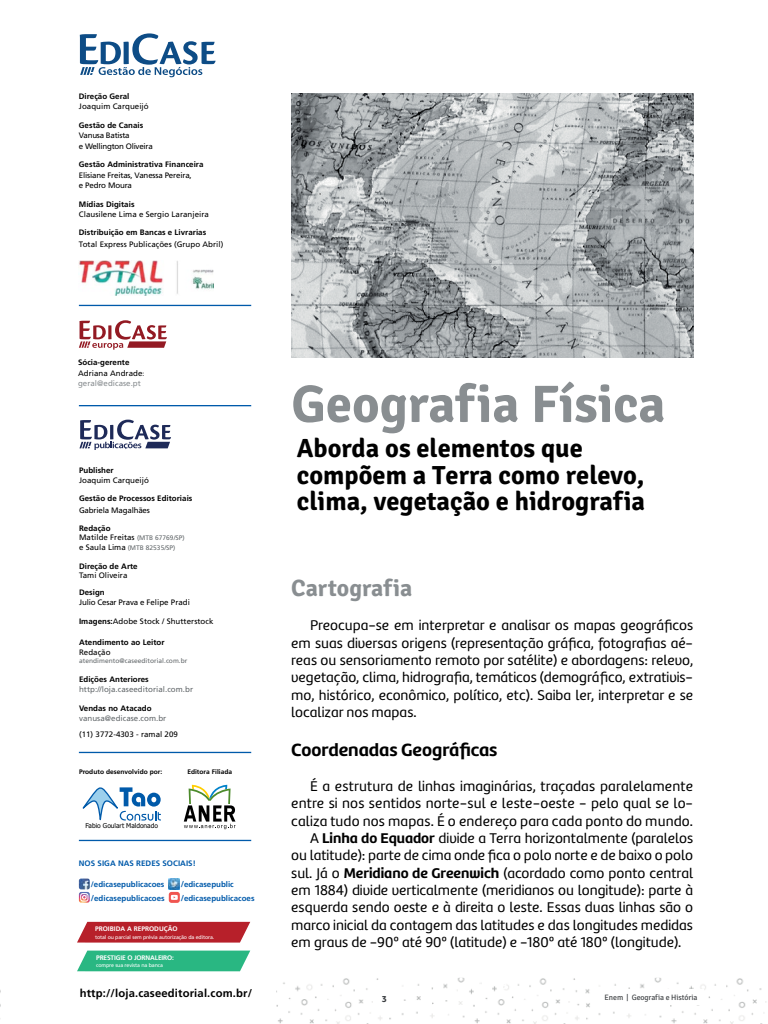
<style>
.page{position:relative;width:768px;height:1024px;background:#fff}
.page>*{position:absolute;margin:0;border:0;box-sizing:border-box;transform-origin:0 0}
.t1{font:700 52.5px "Signika Negative";color:#898e91}
.t2{font:700 26.3px/26.3px "Signika Negative";color:#000}
.t3{font:700 23.6px "Signika Negative";color:#898e91}
.t4{font:700 18.4px "Marine UP";color:#000}
.t5{font:14.6px/17.3px "Marine UP";color:#000;text-align:justify}
.t6{font:700 11.2px "Frutiger LT Com";letter-spacing:.015em;color:#000}
.t7{font:700 9.2px "Signika Negative";color:#393c3f}
.t8{font:700 7.9px "Frutiger LT Com";letter-spacing:.005em;color:#000}
.t9{font:7.9px/9.2px "Frutiger LT Com";letter-spacing:.005em;color:#000}
.t10{font:700 7.9px/13.8px "Frutiger LT Com";color:#005aaa}
.t11{font:7.9px/10.5px "Frutiger LT Com";letter-spacing:-.02em;color:#000}
.t12{font:7.9px "Frutiger LT Com";letter-spacing:.005em;color:#64696c}
.t13{font:7.9px/10.5px "Frutiger LT Com";letter-spacing:.005em;color:#898e91}
.t14{font:7.9px/10.5px "Frutiger LT Com";letter-spacing:-.03em;color:#000}
.t15{font:7.8px "Signika Negative";letter-spacing:-.01em;color:#393c3f}
.t16{font:6.6px "Frutiger LT Com";letter-spacing:.005em;color:#64696c}
.t17{font:700 6.6px "Frutiger LT Com";letter-spacing:.005em;color:#000}
.t18{font:700 6.6px "Frutiger LT Com";letter-spacing:-.02em;color:#fff}
.t19{font:6.6px "Tahoma";color:#000}
.t20{font:700 6.6px "Frutiger LT Com";color:#fff}
.t21{font:5.3px "Frutiger LT Com";letter-spacing:-.02em;color:#fff}
.s1{font-weight:700;color:#000}
.s2{color:#000}
.s3{font-size:6.6px;color:#000}
.s4{font-weight:700}
.s5{font-size:6.6px;color:#64696c}
.s6{font-size:7.9px;color:#000}
.s7{font-size:8.5px}
</style>
<div class="page">
<img style="left:0;top:978px;width:766px;height:46px">
<div style="left:373px;top:986px;width:23px;height:22px;background:#fff"></div>
<div style="left:596px;top:989px;width:107px;height:15px;background:#fff"></div>
<img style="left:291px;top:93px;width:402px;height:264px">
<div style="left:1px;top:0;width:274px;height:1024px;background:#fff"></div>
<svg style="left:184px;top:785px;width:52px;height:44px"></svg>
<hr style="left:79px;top:305px;width:172px;height:1px;background:#005aaa">
<hr style="left:79px;top:405px;width:172px;height:1px;background:#005aaa">
<hr style="left:79px;top:752px;width:172px;height:1px;background:#005aaa">
<hr style="left:79px;top:840px;width:172px;height:1px;background:#005aaa">
<svg style="left:77px;top:922px;width:173px;height:21px;background:#bc313a"></svg>
<div style="left:77px;top:951px;width:173px;height:20px;background:#29b782"></div>
<svg style="left:80px;top:33px;width:136px;height:44px"></svg>
<svg style="left:79px;top:320px;width:88px;height:30px"></svg>
<svg style="left:79px;top:420px;width:92px;height:30px"></svg>
<img style="left:79px;top:260px;width:135px;height:36px">
<svg style="left:169px;top:879px;width:11px;height:10px"></svg>
<svg style="left:169px;top:892px;width:11px;height:11px"></svg>
<svg style="left:171px;top:895px;width:7px;height:5px"></svg>
<svg style="left:79px;top:879px;width:11px;height:24px"></svg>
<svg style="left:82px;top:787px;width:79px;height:34px"></svg>
<p class="t8" style="left:79px;top:91px;width:52px">Direção Geral</p>
<p class="t9" style="left:79px;top:102px;width:71px">Joaquim Carqueijó</p>
<p class="t8" style="left:79px;top:120px;width:66px">Gestão de Canais</p>
<p class="t14" style="left:79px;top:130px;width:75px">Vanusa Batista<br>e Wellington Oliveira</p>
<p class="t8" style="left:79px;top:160px;width:126px">Gestão Administrativa Financeira</p>
<p class="t11" style="left:79px;top:170px;width:114px">Elisiane Freitas, Vanessa Pereira, e Pedro Moura</p>
<p class="t8" style="left:79px;top:199px;width:57px">Mídias Digitais</p>
<p class="t9" style="left:79px;top:210px;width:132px">Clausilene Lima e Sergio Laranjeira</p>
<p class="t8" style="left:79px;top:228px;width:129px">Distribuição em Bancas e Livrarias</p>
<p class="t9" style="left:79px;top:240px;width:146px">Total Express Publicações (Grupo Abril)</p>
<p class="t13" style="left:78px;top:357px;width:68px"><span class="s1">Sócia-gerente<br></span><span class="s2">Adriana Andrade</span><span class="s3">: </span>geral@edicase.pt</p>
<p class="t8" style="left:79px;top:466px;width:36px">Publisher</p>
<p class="t9" style="left:79px;top:476px;width:71px">Joaquim Carqueijó</p>
<p class="t8" style="left:79px;top:493px;width:115px">Gestão de Processos Editoriais</p>
<p class="t11" style="left:79px;top:505px;width:72px">Gabriela Magalhães</p>
<p class="t9" style="left:79px;top:523px;width:107px"><span class="s4">Redação<br></span>Matilde Freitas <span class="s5">(MTB 67769/SP)</span></p>
<p class="t16" style="left:79px;top:544px;width:98px"><span class="s6">e Saula Lima</span> (MTB 82535/SP)</p>
<p class="t8" style="left:79px;top:561px;width:60px">Direção de Arte</p>
<p class="t9" style="left:79px;top:571px;width:50px">Tami Oliveira</p>
<p class="t8" style="left:79px;top:588px;width:27px">Design</p>
<p class="t11" style="left:79px;top:597px;width:112px">Julio Cesar Prava e Felipe Pradi</p>
<p class="t9" style="left:79px;top:616px;width:136px"><span class="s4">Imagens:</span>Adobe Stock / Shutterstock</p>
<p class="t8" style="left:79px;top:637px;width:87px">Atendimento ao Leitor</p>
<p class="t9" style="left:79px;top:648px;width:33px">Redação</p>
<p class="t16" style="left:79px;top:657px;width:110px">atendimento@caseeditorial.com.br</p>
<p class="t8" style="left:79px;top:674px;width:71px">Edições Anteriores</p>
<p class="t12" style="left:79px;top:685px;width:116px">http://loja.caseeditorial.com.br</p>
<p class="t8" style="left:79px;top:703px;width:74px">Vendas no Atacado</p>
<p class="t12" style="left:79px;top:714px;width:89px">vanusa@edicase.com.br</p>
<p class="t9" style="left:79px;top:730px;width:100px">(11) 3772-4303 - ramal 209</p>
<p class="t17" style="left:79px;top:768px;width:85px">Produto desenvolvido por:</p>
<p class="t17" style="left:187px;top:768px;width:46px">Editora Filiada</p>
<p class="t19" style="left:86px;top:822px;width:74px">Fabio Goulart Maldonado</p>
<p class="t10" style="left:79px;top:857px;width:118px">NOS SIGA NAS REDES SOCIAIS!</p>
<p class="t10" style="left:91px;top:877px;width:75px">/edicasepublicacoes <span class="s7">/</span>edicasepublicacoes</p>
<p class="t10" style="left:181px;top:877px;width:55px"><span class="s7">/</span>edicasepublic</p>
<p class="t10" style="left:181px;top:891px;width:75px"><span class="s7">/</span>edicasepublicacoes</p>
<p class="t20" style="left:95px;top:924px;width:84px">PROIBIDA A REPRODUÇÃO</p>
<p class="t21" style="left:95px;top:934px;width:121px">total ou parcial sem prévia autorização da editora.</p>
<p class="t18" style="left:96px;top:953px;width:79px">PRESTIGIE O JORNALEIRO:</p>
<p class="t21" style="left:96px;top:963px;width:68px">compre sua revista na banca</p>
<p class="t6" style="left:80px;top:986px;width:174px">http://loja.caseeditorial.com.br/</p>
<h1 class="t1" style="left:291px;top:373px;width:376px">Geografia Física</h1>
<h2 class="t2" style="left:297px;top:436px;width:350px">Aborda os elementos que compõem a Terra como relevo, clima, vegetação e hidrografia</h2>
<h3 class="t3" style="left:291px;top:574px;width:122px">Cartografia</h3>
<p class="t5" style="left:291px;top:617px;width:404px;text-indent:19px">Preocupa-se em interpretar e analisar os mapas geográficos em suas diversas origens (representação gráfica, fotografias aé&shy;reas ou sensoriamento remoto por satélite) e abordagens: relevo, vegetação, clima, hidrografia, temáticos (demográfico, extrativis&shy;mo, histórico, econômico, político, etc). Saiba ler, interpretar e se localizar nos mapas.</p>
<p class="t4" style="left:291px;top:738px;width:208px">Coordenadas Geográficas</p>
<p class="t5" style="left:310px;top:778px;width:385px">É a estrutura de linhas imaginárias, traçadas paralelamente</p>
<p class="t5" style="left:291px;top:795px;width:403px">entre si nos sentidos norte-sul e leste-oeste - pelo qual se lo-</p>
<p class="t5" style="left:291px;top:812px;width:403px">caliza tudo nos mapas. É o endereço para cada ponto do mundo.</p>
<p class="t5" style="left:310px;top:830px;width:385px">A <span class="s4">Linha do Equador</span> divide a Terra horizontalmente (paralelos</p>
<p class="t5" style="left:291px;top:847px;width:403px">ou latitude): parte de cima onde fica o polo norte e de baixo o polo</p>
<p class="t5" style="left:291px;top:864px;width:403px">sul. Já o <span class="s4">Meridiano de Greenwich</span> (acordado como ponto central</p>
<p class="t5" style="left:291px;top:882px;width:403px">em 1884) divide verticalmente (meridianos ou longitude): parte à</p>
<p class="t5" style="left:291px;top:899px;width:403px">esquerda sendo oeste e à direita o leste. Essas duas linhas são o</p>
<p class="t5" style="left:291px;top:916px;width:403px">marco inicial da contagem das latitudes e das longitudes medidas</p>
<p class="t5" style="left:291px;top:934px;width:392px">em graus de -90º até 90º (latitude) e -180º até 180º (longitude).</p>
<p class="t7" style="left:382px;top:994px;width:6px">3</p>
<p class="t15" style="left:605px;top:993px;width:94px">Enem | Geografia e História</p>
</div>
